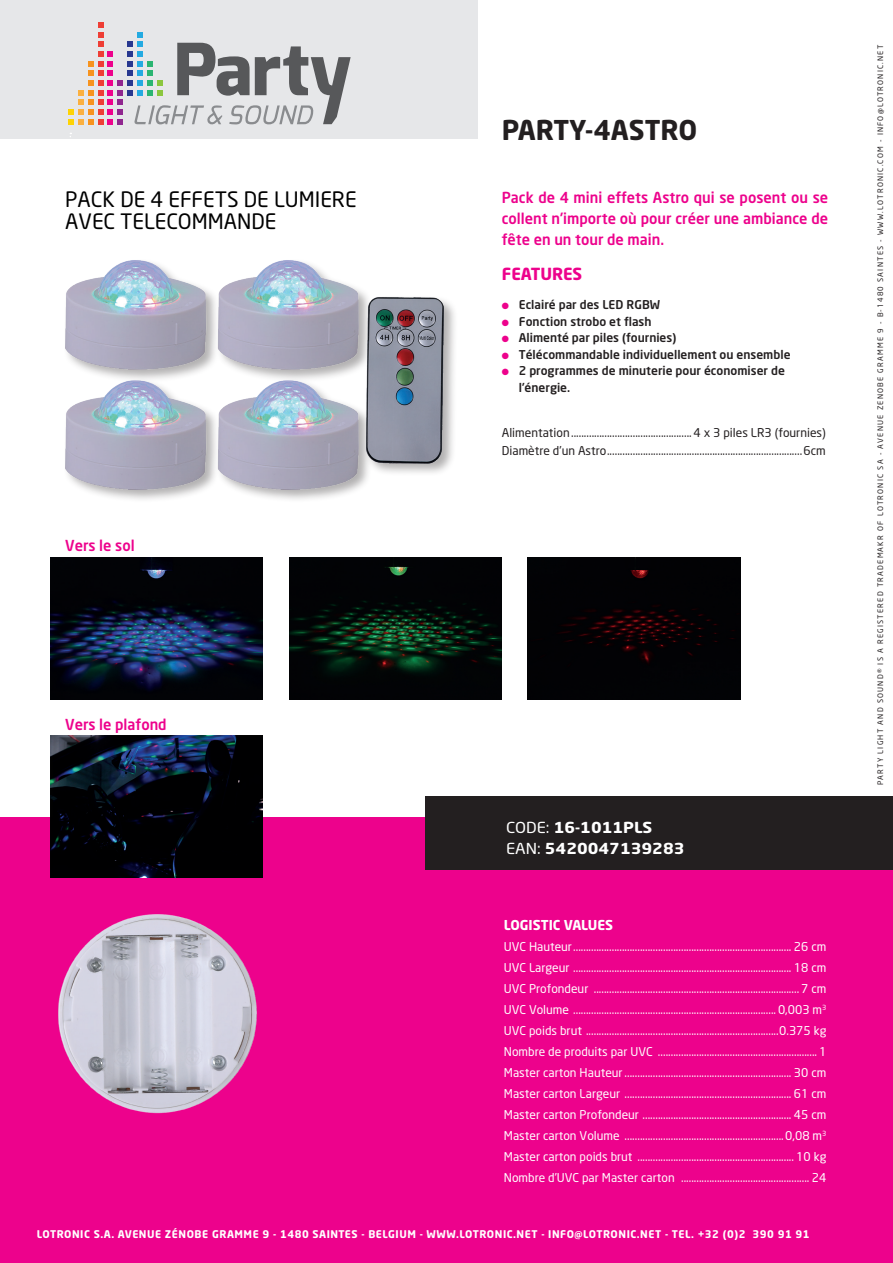
<style>
.page{position:relative;width:893px;height:1263px;background:#fff}
.page>*{position:absolute;margin:0;border:0;box-sizing:border-box;transform-origin:0 0}
.t1{font:700 27px "Neo Sans Std";color:#231f20}
.t2{font:21px/22.2px "Neo Sans TR";color:#000}
.t3{font:700 16.5px "Neo Sans Std";color:#ed028c}
.t4{font:15px/21px "Neo Sans Medium TR";color:#ed028c;text-align:justify}
.t5{font:700 15px/21px "Neo Sans Std";color:#fff;scale:1.11 1}
.t6{font:700 13.5px "Neo Sans Std";color:#fff}
.t7{font:12px/21px "Neo Sans TR";color:#fff;text-align:justify}
.t8{font:12px/18.1px "Neo Sans TR";color:#231f20}
.t9{font:12px/16.5px "Neo Sans Medium TR";color:#231f20}
.t10{font:700 10.5px "Neo Sans Std";letter-spacing:.05em;color:#fff}
.t11{font:7.5px "Neo Sans TR";letter-spacing:.16em;color:#231f20}
.s1{color:#ed028c}
.s2{font-family:"Neo Sans TR";font-weight:400}
</style>
<div class="page">
<div style="left:0;top:817px;width:893px;height:446px;background:#ed028c"></div>
<div style="left:425px;top:796px;width:468px;height:74px;background:#231f20"></div>
<div style="left:0;top:0;width:478px;height:138px;background:#e6e7e9"></div>
<svg style="left:68px;top:22px;width:283px;height:102px"></svg>
<div style="left:63px;top:258px;width:395px;height:245px;background:#231f20;opacity:.35"></div>
<img style="left:65px;top:261px;width:379px;height:228px">
<img style="left:50px;top:558px;width:213px;height:141px">
<img style="left:289px;top:558px;width:213px;height:141px">
<img style="left:528px;top:558px;width:212px;height:141px">
<img style="left:50px;top:736px;width:213px;height:141px">
<img style="left:58px;top:914px;width:199px;height:200px">
<h1 class="t1" style="left:502px;top:112px;width:197px">PARTY-4ASTRO</h1>
<h2 class="t2" style="left:65px;top:188px;width:293px">PACK DE 4 EFFETS DE LUMIERE<br>AVEC TELECOMMANDE</h2>
<p class="t4" style="left:502px;top:186px;width:328px">Pack de 4 mini effets Astro qui se posent ou se collent n’importe où pour créer une ambiance de fête en un tour de main.</p>
<h3 class="t3" style="left:502px;top:263px;width:82px">FEATURES</h3>
<p class="t9" style="left:502px;top:296px;width:160px"><span class="s1">●</span> Eclairé par des LED RGBW</p>
<p class="t9" style="left:502px;top:313px;width:151px"><span class="s1">●</span> Fonction strobo et flash</p>
<p class="t9" style="left:502px;top:329px;width:176px"><span class="s1">●</span> Alimenté par piles (fournies)</p>
<p class="t9" style="left:502px;top:346px;width:290px"><span class="s1">●</span> Télécommandable individuellement ou ensemble</p>
<p class="t9" style="left:519px;top:362px;width:268px;text-indent:-17px"><span class="s1">●</span> 2 programmes de minuterie pour économiser de l’énergie.</p>
<p class="t8" style="left:502px;top:423px;width:325px">Alimentation...............................................4 x 3 piles LR3 (fournies)<br>Diamètre d’un Astro............................................................................6cm</p>
<p class="t4" style="left:65px;top:535px;width:71px">Vers le sol</p>
<p class="t4" style="left:65px;top:714px;width:103px">Vers le plafond</p>
<p class="t5" style="left:506px;top:816px;width:162px"><span class="s2">CODE:</span> 16-1011PLS<br><span class="s2">EAN:</span> 5420047139283</p>
<p class="t6" style="left:504px;top:916px;width:111px">LOGISTIC VALUES</p>
<p class="t7" style="left:504px;top:936px;width:324px">UVC Hauteur..................................................................................... 26 cm UVC Largeur ..................................................................................... 18 cm UVC Profondeur ................................................................................ 7 cm UVC Volume ............................................................................... 0,003 m<sup>3<br></sup>UVC poids brut ...........................................................................0.375 kg Nombre de produits par UVC .............................................................. 1<br>Master carton Hauteur ................................................................. 30 cm Master carton Largeur ................................................................. 61 cm Master carton Profondeur .......................................................... 45 cm Master carton Volume ..............................................................0,08 m<sup>3<br></sup>Master carton poids brut ............................................................. 10 kg Nombre d’UVC par Master carton .................................................. 24</p>
<p class="t10" style="left:37px;top:1227px;width:774px">LOTRONIC S.A. AVENUE ZÉNOBE GRAMME 9 - 1480 SAINTES - BELGIUM - WWW.LOTRONIC.NET - INFO@LOTRONIC.NET - TEL. +32 (0)2 390 91 91</p>
<p class="t11" style="left:876px;top:785px;width:742px;rotate:-90deg">PARTY LIGHT AND SOUND® IS A REGISTERED TRADEMAKR OF LOTRONIC SA - AVENUE ZENOBE GRAMME 9 - B-1480 SAINTES - WWW.LOTRONIC.COM - INFO@LOTRONIC.NET</p>
</div>
